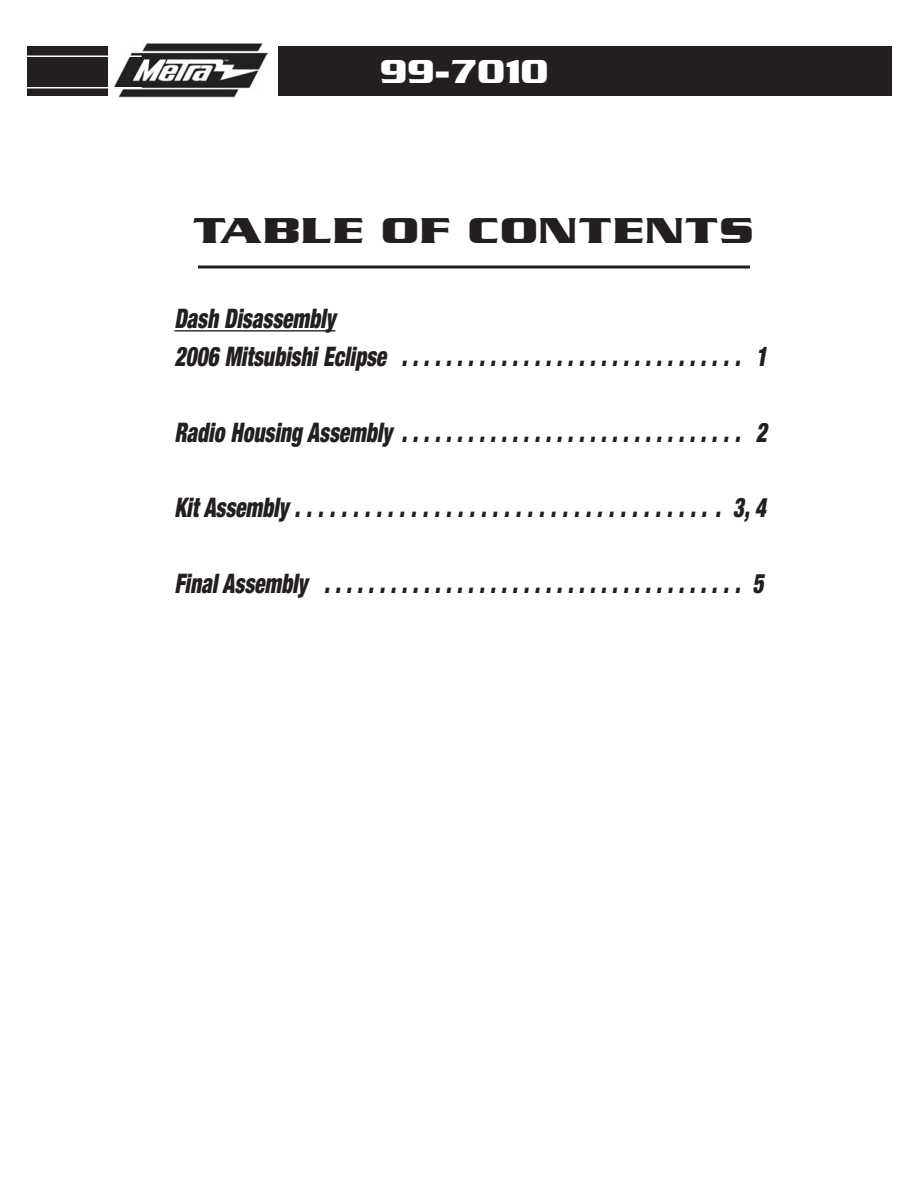
<style>
.page{position:relative;width:918px;height:1188px;background:#fff}
.page>*{position:absolute;margin:0;border:0;box-sizing:border-box;transform-origin:0 0}
.t1{font:700 39px "Serpentine ICG";color:#231f20;scale:1.27 1}
.t2{font:700 36px "Serpentine ICG";color:#fff}
.t3{font:italic 900 condensed 27px/37.8px "Helvetica Neue";color:#231f20;scale:.79 1}
</style>
<div class="page">
<hr style="left:174px;top:330px;width:161px;height:2px;background:#231f20">
<div style="left:27px;top:47px;width:864px;height:49px;background:#231f20"></div>
<div style="left:109px;top:27px;width:169px;height:88px;background:#fff"></div>
<img style="left:114px;top:43px;width:154px;height:55px">
<hr style="left:10px;top:56px;width:132px;height:1px;background:#fff">
<hr style="left:10px;top:87px;width:132px;height:1px;background:#fff">
<hr style="left:198px;top:266px;width:552px;height:2px;background:#231f20">
<h2 class="t2" style="left:380px;top:49px;width:171px">99-7010</h2>
<h1 class="t1" style="left:192px;top:207px;width:444px">TABLE OF CONTENTS</h1>
<p class="t3" style="left:174px;top:302px;width:752px">Dash Disassembly<br>2006 Mitsubishi Eclipse . . . . . . . . . . . . . . . . . . . . . . . . . . . . . . . 1</p>
<p class="t3" style="left:174px;top:415px;width:752px">Radio Housing Assembly . . . . . . . . . . . . . . . . . . . . . . . . . . . . . . . 2</p>
<p class="t3" style="left:174px;top:491px;width:750px">Kit Assembly . . . . . . . . . . . . . . . . . . . . . . . . . . . . . . . . . . . . . 3, 4</p>
<p class="t3" style="left:174px;top:567px;width:748px">Final Assembly . . . . . . . . . . . . . . . . . . . . . . . . . . . . . . . . . . . . . . 5</p>
</div>
